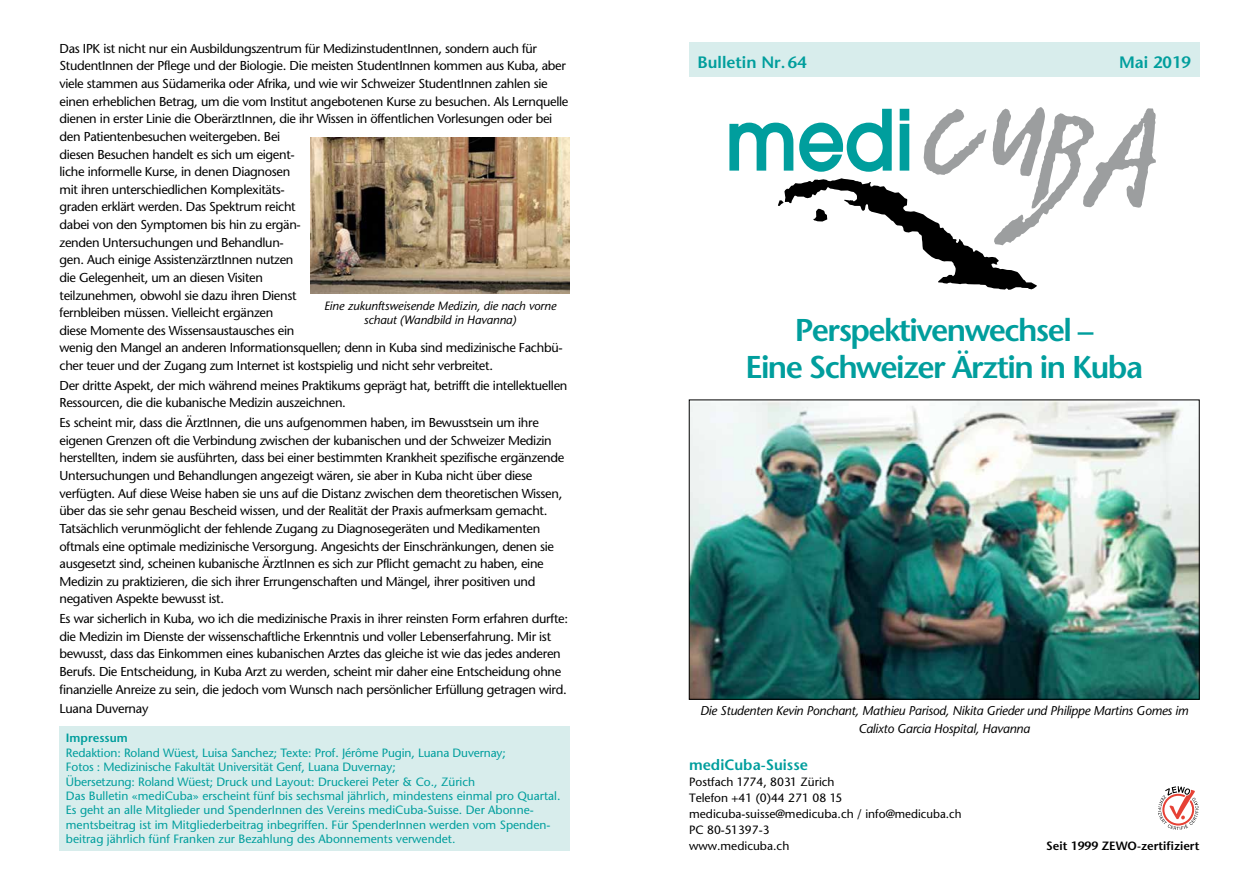
<style>
.page{position:relative;width:1259px;height:893px;background:#fff}
.page>*{position:absolute;margin:0;border:0;box-sizing:border-box;transform-origin:0 0}
.t1{font:600 31.5px/37.7px "Stone Sans";letter-spacing:-.05em;color:#009e9d;text-align:center}
.t2{font:600 16.5px "Stone Sans";color:#009e9d}
.t3{font:600 15px "Stone Sans";color:#009e9d}
.t4{font:12.9px/17.7px "Stone Sans";letter-spacing:-.025em;color:#000}
.t5{font:italic 12.75px/17.5px "Stone Sans";letter-spacing:-.02em;color:#000;text-align:center}
.t6{font:12px/14.4px "Stone Sans";color:#009e9d}
.t7{font:12px/16px "Stone Sans";color:#000}
.t8{font:italic 12px/14.4px "Stone Sans";letter-spacing:-.01em;color:#000;text-align:center}
.t9{font:600 12px "Stone Sans";color:#000}
.t10{font:600 12px "Stone Sans";color:#009e9d}
</style>
<div class="page">
<svg style="left:729px;top:107px;width:426px;height:183px"></svg>
<svg style="left:1158px;top:786px;width:40px;height:44px"></svg>
<div style="left:689px;top:43px;width:510px;height:34px;background:#d8edec"></div>
<img style="left:691px;top:402px;width:506px;height:295px">
<div style="left:689px;top:400px;width:510px;height:299px;border:1px solid #000"></div>
<img style="left:310px;top:137px;width:260px;height:156px">
<div style="left:60px;top:726px;width:510px;height:124px;background:#d8edec"></div>
<p class="t4" style="left:60px;top:39px;width:510px">Das IPK ist nicht nur ein Ausbildungszentrum für MedizinstudentInnen, sondern auch für StudentInnen der Pflege und der Biologie. Die meisten StudentInnen kommen aus Kuba, aber viele stammen aus Südamerika oder Afrika, und wie wir Schweizer StudentInnen zahlen sie einen erheblichen Betrag, um die vom Institut angebotenen Kurse zu besuchen. Als Lernquelle dienen in erster Linie die OberärztInnen, die ihr Wissen in öffentlichen Vorlesungen oder bei den Patientenbesuchen weitergeben. Bei<br>diesen Besuchen handelt es sich um eigent-<br>liche informelle Kurse, in denen Diagnosen<br>mit ihren unterschiedlichen Komplexitäts-<br>graden erklärt werden. Das Spektrum reicht<br>dabei von den Symptomen bis hin zu ergän-<br>zenden Untersuchungen und Behandlun-<br>gen. Auch einige AssistenzärztInnen nutzen<br>die Gelegenheit, um an diesen Visiten<br>teilzunehmen, obwohl sie dazu ihren Dienst<br>fernbleiben müssen. Vielleicht ergänzen<br>diese Momente des Wissensaustausches ein<br>wenig den Mangel an anderen Informationsquellen; denn in Kuba sind medizinische Fachbü&shy;cher teuer und der Zugang zum Internet ist kostspielig und nicht sehr verbreitet.</p>
<p class="t4" style="left:60px;top:376px;width:509px">Der dritte Aspekt, der mich während meines Praktikums geprägt hat, betrifft die intellektuellen<br>Ressourcen, die die kubanische Medizin auszeichnen.</p>
<p class="t4" style="left:60px;top:414px;width:506px">Es scheint mir, dass die ÄrztInnen, die uns aufgenommen haben, im Bewusstsein um ihre eigenen Grenzen oft die Verbindung zwischen der kubanischen und der Schweizer Medizin herstellten, indem sie ausführten, dass bei einer bestimmten Krankheit spezifische ergänzende Untersuchungen und Behandlungen angezeigt wären, sie aber in Kuba nicht über diese verfügten. Auf diese Weise haben sie uns auf die Distanz zwischen dem theoretischen Wissen, über das sie sehr genau Bescheid wissen, und der Realität der Praxis aufmerksam gemacht.<br>Tatsächlich verunmöglicht der fehlende Zugang zu Diagnosegeräten und Medikamenten oftmals eine optimale medizinische Versorgung. Angesichts der Einschränkungen, denen sie ausgesetzt sind, scheinen kubanische ÄrztInnen es sich zur Pflicht gemacht zu haben, eine Medizin zu praktizieren, die sich ihrer Errungenschaften und Mängel, ihrer positiven und negativen Aspekte bewusst ist.</p>
<p class="t4" style="left:60px;top:610px;width:510px">Es war sicherlich in Kuba, wo ich die medizinische Praxis in ihrer reinsten Form erfahren durfte: die Medizin im Dienste der wissenschaftliche Erkenntnis und voller Lebenserfahrung. Mir ist bewusst, dass das Einkommen eines kubanischen Arztes das gleiche ist wie das jedes anderen Berufs. Die Entscheidung, in Kuba Arzt zu werden, scheint mir daher eine Entscheidung ohne finanzielle Anreize zu sein, die jedoch vom Wunsch nach persönlicher Erfüllung getragen wird.</p>
<p class="t4" style="left:60px;top:700px;width:90px">Luana Duvernay</p>
<p class="t8" style="left:324px;top:298px;width:233px">Eine zukunftsweisende Medizin, die nach vorne schaut (Wandbild in Havanna)</p>
<p class="t10" style="left:66px;top:731px;width:63px">Impressum</p>
<p class="t6" style="left:66px;top:745px;width:496px">Redaktion: Roland Wüest, Luisa Sanchez; Texte: Prof. Jérôme Pugin, Luana Duvernay;<br>Fotos : Medizinische Fakultät Universität Genf, Luana Duvernay;<br>Übersetzung: Roland Wüest; Druck und Layout: Druckerei Peter &amp; Co., Zürich<br>Das Bulletin «mediCuba» erscheint fünf bis sechsmal jährlich, mindestens einmal pro Quartal.<br>Es geht an alle Mitglieder und SpenderInnen des Vereins mediCuba-Suisse. Der Abonne&shy;mentsbeitrag ist im Mitgliederbeitrag inbegriffen. Für SpenderInnen werden vom Spenden&shy;beitrag jährlich fünf Franken zur Bezahlung des Abonnements verwendet.</p>
<p class="t2" style="left:697px;top:52px;width:111px">Bulletin Nr.64</p>
<p class="t2" style="left:1119px;top:52px;width:73px">Mai 2019</p>
<h1 class="t1" style="left:745px;top:311px;width:399px">Perspektivenwechsel –<br>Eine Schweizer Ärztin in Kuba</h1>
<p class="t5" style="left:700px;top:702px;width:490px">Die Studenten Kevin Ponchant, Mathieu Parisod, Nikita Grieder und Philippe Martins Gomes im<br>Calixto Garcia Hospital, Havanna</p>
<p class="t3" style="left:689px;top:755px;width:120px">mediCuba-Suisse</p>
<p class="t7" style="left:689px;top:774px;width:274px">Postfach 1774, 8031 Zürich<br>Telefon +41 (0)44 271 08 15 medicuba-suisse@medicuba.ch / info@medicuba.ch<br>PC 80-51397-3<br>www.medicuba.ch</p>
<p class="t9" style="left:1046px;top:839px;width:155px">Seit 1999 ZEWO-zertifiziert</p>
</div>
